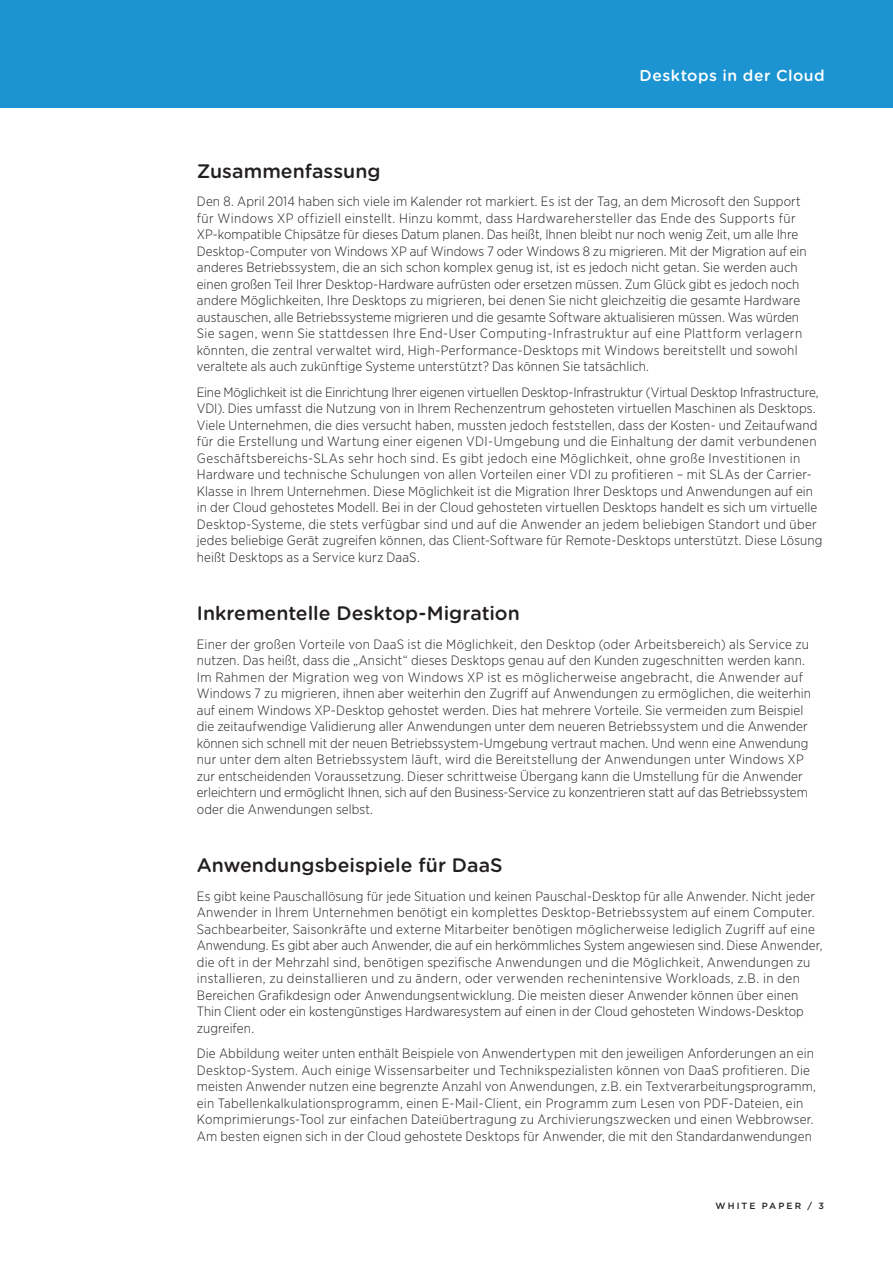
<style>
.page{position:relative;width:893px;height:1263px;background:#fff}
.page>*{position:absolute;margin:0;border:0;box-sizing:border-box;transform-origin:0 0}
._3_Main_Body_Head{font:500 19.5px "Gotham Rounded";color:#231f20}
.t1{font:500 15.75px "Gotham Rounded";letter-spacing:.035em;color:#fff}
._5a_Body{font:300 13.5px/16.5px "Gotham Narrow";letter-spacing:.01em;color:#231f20}
.Folio{font:500 9px "Gotham";letter-spacing:.23em;color:#231f20}
</style>
<div class="page">
<div style="left:0;top:0;width:893px;height:108px;background:#1c94d2"></div>
<p class="t1" style="left:640px;top:64px;width:187px">Desktops in der Cloud</p>
<p class="_3_Main_Body_Head" style="left:197px;top:157px;width:185px">Zusammenfassung</p>
<p class="_5a_Body" style="left:197px;top:193px;width:611px">Den 8. April 2014 haben sich viele im Kalender rot markiert. Es ist der Tag, an dem Microsoft den Support für Windows XP offiziell einstellt. Hinzu kommt, dass Hardwarehersteller das Ende des Supports für XP-kompatible Chipsätze für dieses Datum planen. Das heißt, Ihnen bleibt nur noch wenig Zeit, um alle Ihre Desktop-Computer von Windows XP auf Windows 7 oder Windows 8 zu migrieren. Mit der Migration auf ein anderes Betriebssystem, die an sich schon komplex genug ist, ist es jedoch nicht getan. Sie werden auch einen großen Teil Ihrer Desktop-Hardware aufrüsten oder ersetzen müssen. Zum Glück gibt es jedoch noch andere Möglichkeiten, Ihre Desktops zu migrieren, bei denen Sie nicht gleichzeitig die gesamte Hardware austauschen, alle Betriebssysteme migrieren und die gesamte Software aktualisieren müssen. Was würden Sie sagen, wenn Sie stattdessen Ihre End-User Computing-Infrastruktur auf eine Plattform verlagern könnten, die zentral verwaltet wird, High-Performance-Desktops mit Windows bereitstellt und sowohl veraltete als auch zukünftige Systeme unterstützt? Das können Sie tatsächlich.</p>
<p class="_5a_Body" style="left:197px;top:383px;width:627px">Eine Möglichkeit ist die Einrichtung Ihrer eigenen virtuellen Desktop-Infrastruktur (Virtual Desktop Infrastructure, VDI). Dies umfasst die Nutzung von in Ihrem Rechenzentrum gehosteten virtuellen Maschinen als Desktops.<br>Viele Unternehmen, die dies versucht haben, mussten jedoch feststellen, dass der Kosten- und Zeitaufwand für die Erstellung und Wartung einer eigenen VDI-Umgebung und die Einhaltung der damit verbundenen Geschäftsbereichs-SLAs sehr hoch sind. Es gibt jedoch eine Möglichkeit, ohne große Investitionen in Hardware und technische Schulungen von allen Vorteilen einer VDI zu profitieren – mit SLAs der Carrier-Klasse in Ihrem Unternehmen. Diese Möglichkeit ist die Migration Ihrer Desktops und Anwendungen auf ein in der Cloud gehostetes Modell. Bei in der Cloud gehosteten virtuellen Desktops handelt es sich um virtuelle Desktop-Systeme, die stets verfügbar sind und auf die Anwender an jedem beliebigen Standort und über jedes beliebige Gerät zugreifen können, das Client-Software für Remote-Desktops unterstützt. Diese Lösung heißt Desktops as a Service kurz DaaS.</p>
<p class="_3_Main_Body_Head" style="left:197px;top:599px;width:324px">Inkrementelle Desktop-Migration</p>
<p class="_5a_Body" style="left:197px;top:635px;width:616px">Einer der großen Vorteile von DaaS ist die Möglichkeit, den Desktop (oder Arbeitsbereich) als Service zu nutzen. Das heißt, dass die „Ansicht“ dieses Desktops genau auf den Kunden zugeschnitten werden kann.<br>Im Rahmen der Migration weg von Windows XP ist es möglicherweise angebracht, die Anwender auf Windows 7 zu migrieren, ihnen aber weiterhin den Zugriff auf Anwendungen zu ermöglichen, die weiterhin auf einem Windows XP-Desktop gehostet werden. Dies hat mehrere Vorteile. Sie vermeiden zum Beispiel die zeitaufwendige Validierung aller Anwendungen unter dem neueren Betriebssystem und die Anwender können sich schnell mit der neuen Betriebssystem-Umgebung vertraut machen. Und wenn eine Anwendung nur unter dem alten Betriebssystem läuft, wird die Bereitstellung der Anwendungen unter Windows XP zur entscheidenden Voraussetzung. Dieser schrittweise Übergang kann die Umstellung für die Anwender erleichtern und ermöglicht Ihnen, sich auf den Business-Service zu konzentrieren statt auf das Betriebssystem oder die Anwendungen selbst.</p>
<p class="_3_Main_Body_Head" style="left:197px;top:851px;width:307px">Anwendungsbeispiele für DaaS</p>
<p class="_5a_Body" style="left:197px;top:887px;width:627px">Es gibt keine Pauschallösung für jede Situation und keinen Pauschal-Desktop für alle Anwender. Nicht jeder Anwender in Ihrem Unternehmen benötigt ein komplettes Desktop-Betriebssystem auf einem Computer.<br>Sachbearbeiter, Saisonkräfte und externe Mitarbeiter benötigen möglicherweise lediglich Zugriff auf eine Anwendung. Es gibt aber auch Anwender, die auf ein herkömmliches System angewiesen sind. Diese Anwender, die oft in der Mehrzahl sind, benötigen spezifische Anwendungen und die Möglichkeit, Anwendungen zu installieren, zu deinstallieren und zu ändern, oder verwenden rechenintensive Workloads, z.B. in den Bereichen Grafikdesign oder Anwendungsentwicklung. Die meisten dieser Anwender können über einen Thin Client oder ein kostengünstiges Hardwaresystem auf einen in der Cloud gehosteten Windows-Desktop zugreifen.</p>
<p class="_5a_Body" style="left:197px;top:1045px;width:621px">Die Abbildung weiter unten enthält Beispiele von Anwendertypen mit den jeweiligen Anforderungen an ein Desktop-System. Auch einige Wissensarbeiter und Technikspezialisten können von DaaS profitieren. Die meisten Anwender nutzen eine begrenzte Anzahl von Anwendungen, z.B. ein Textverarbeitungsprogramm, ein Tabellenkalkulationsprogramm, einen E-Mail-Client, ein Programm zum Lesen von PDF-Dateien, ein Komprimierungs-Tool zur einfachen Dateiübertragung zu Archivierungszwecken und einen Webbrowser.<br>Am besten eignen sich in der Cloud gehostete Desktops für Anwender, die mit den Standardanwendungen</p>
<p class="Folio" style="left:716px;top:1200px;width:110px">WHITE PAPER / 3</p>
</div>
